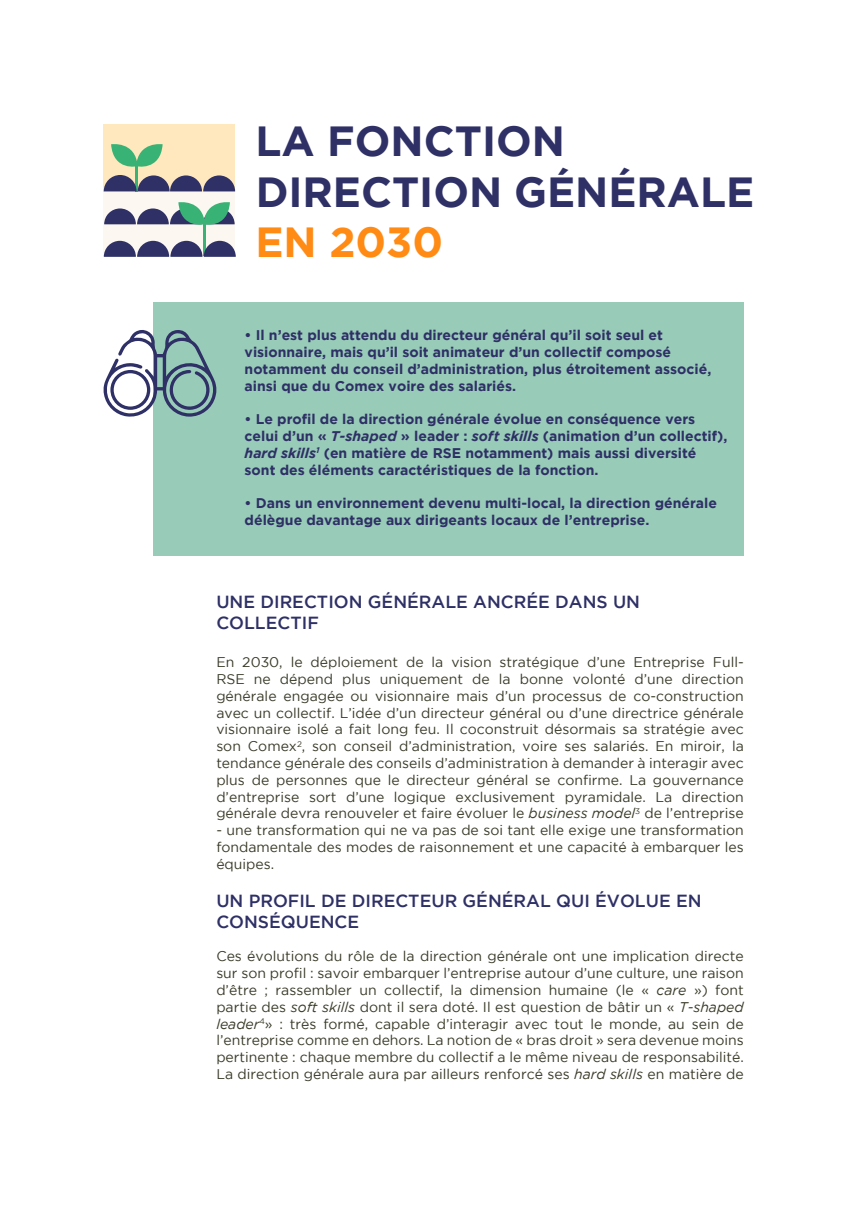
<style>
.page{position:relative;width:844px;height:1211px;background:#fff}
.page>*{position:absolute;margin:0;border:0;box-sizing:border-box;transform-origin:0 0}
.t1{font:700 42px/50.4px "Gotham";color:#2e3066}
.t2{font:700 42px "Gotham";color:#ff8a14}
.t3{font:500 17.5px/21px "Gotham";color:#2e3066}
.t4{font:14px/16.8px "Gotham";color:#3a3a29;text-align:justify}
.t5{font:700 14px/16.8px "Gotham";color:#2e3066}
.s1{font-style:italic}
</style>
<div class="page">
<div style="left:153px;top:303px;width:590px;height:253px;background:#99ccb8"></div>
<svg style="left:104px;top:330px;width:112px;height:87px"></svg>
<div style="left:104px;top:124px;width:131px;height:132px;background:#fcf7f0"></div>
<div style="left:104px;top:124px;width:131px;height:67px;background:#ffe8bd"></div>
<svg style="left:104px;top:144px;width:131px;height:47px"></svg>
<svg style="left:104px;top:202px;width:130px;height:28px"></svg>
<hr style="left:203px;top:219px;width:2px;height:37px;background:#38b375">
<svg style="left:104px;top:241px;width:132px;height:16px"></svg>
<h1 class="t1" style="left:255px;top:115px;width:500px">LA FONCTION<br>DIRECTION GÉNÉRALE</h1>
<h1 class="t2" style="left:255px;top:218px;width:189px">EN 2030</h1>
<p class="t5" style="left:244px;top:326px;width:468px">• Il n’est plus attendu du directeur général qu’il soit seul et visionnaire, mais qu’il soit animateur d’un collectif composé notamment du conseil d’administration, plus étroitement associé, ainsi que du Comex voire des salariés.</p>
<p class="t5" style="left:244px;top:410px;width:484px">• Le profil de la direction générale évolue en conséquence vers celui d’un « <span class="s1">T-shaped</span> » leader : <span class="s1">soft skills</span> (animation d’un collectif), <span class="s1">hard skills</span><sup>1</sup> (en matière de RSE notamment) mais aussi diversité sont des éléments caractéristiques de la fonction.</p>
<p class="t5" style="left:244px;top:494px;width:474px">• Dans un environnement devenu multi-local, la direction générale délègue davantage aux dirigeants locaux de l’entreprise.</p>
<p class="t3" style="left:216px;top:591px;width:425px">UNE DIRECTION GÉNÉRALE ANCRÉE DANS UN<br>COLLECTIF</p>
<p class="t4" style="left:216px;top:653px;width:529px">En 2030, le déploiement de la vision stratégique d’une Entreprise Full-RSE ne dépend plus uniquement de la bonne volonté d’une direction générale engagée ou visionnaire mais d’un processus de co-construction avec un collectif. L’idée d’un directeur général ou d’une directrice générale visionnaire isolé a fait long feu. Il coconstruit désormais sa stratégie avec son Comex<sup>2</sup>, son conseil d’administration, voire ses salariés. En miroir, la tendance générale des conseils d’administration à demander à interagir avec plus de personnes que le directeur général se confirme. La gouvernance d’entreprise sort d’une logique exclusivement pyramidale. La direction générale devra renouveler et faire évoluer le <span class="s1">business model</span><sup>3</sup> de l’entreprise</p>
<p class="t4" style="left:216px;top:821px;width:529px">- une transformation qui ne va pas de soi tant elle exige une transformation fondamentale des modes de raisonnement et une capacité à embarquer les équipes.</p>
<p class="t3" style="left:216px;top:889px;width:486px">UN PROFIL DE DIRECTEUR GÉNÉRAL QUI ÉVOLUE EN<br>CONSÉQUENCE</p>
<p class="t4" style="left:216px;top:947px;width:529px">Ces évolutions du rôle de la direction générale ont une implication directe sur son profil : savoir embarquer l’entreprise autour d’une culture, une raison d’être ; rassembler un collectif, la dimension humaine (le « <span class="s1">care</span> ») font partie des <span class="s1">soft skills</span> dont il sera doté. Il est question de bâtir un « <span class="s1">T-shaped leader</span><sup>4</sup>» : très formé, capable d’interagir avec tout le monde, au sein de l’entreprise comme en dehors. La notion de « bras droit » sera devenue moins pertinente : chaque membre du collectif a le même niveau de responsabilité.<br>La direction générale aura par ailleurs renforcé ses <span class="s1">hard skills</span> en matière de</p>
</div>
